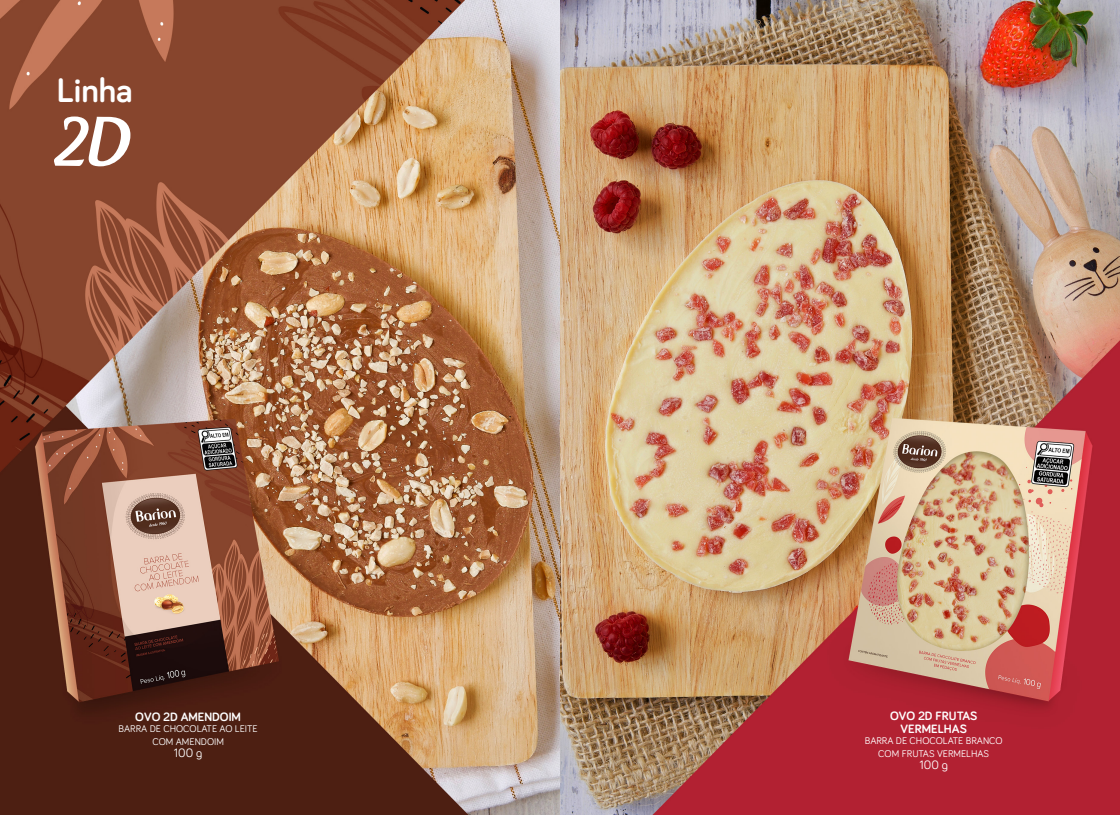
<style>
.page{position:relative;width:1120px;height:815px;background:#fff}
.page>*{position:absolute;margin:0;border:0;box-sizing:border-box;transform-origin:0 0}
.t1{font:92.5px "Creamy Script";color:#fff}
.t2{font:700 35px "Bariol";color:#fff}
.t3{font:700 12.5px/12.5px "Bariol";color:#fff;text-align:center}
.t4{font:12.5px "Bariol";color:#fff}
.t5{font:10px/12.5px "Bariol";color:#fff;text-align:center}
</style>
<div class="page">
<img style="left:0;top:0;width:1120px;height:815px">
<h2 class="t2" style="left:57px;top:66px;width:78px">Linha</h2>
<h1 class="t1" style="left:57px;top:99px;width:77px">2D</h1>
<p class="t3" style="left:135px;top:710px;width:107px">OVO 2D AMENDOIM</p>
<p class="t5" style="left:119px;top:722px;width:141px">BARRA DE CHOCOLATE AO LEITE<br>COM AMENDOIM</p>
<p class="t4" style="left:174px;top:745px;width:30px">100 g</p>
<p class="t3" style="left:890px;top:709px;width:89px">OVO 2D FRUTAS<br>VERMELHAS</p>
<p class="t5" style="left:865px;top:734px;width:139px">BARRA DE CHOCOLATE BRANCO<br>COM FRUTAS VERMELHAS</p>
<p class="t4" style="left:919px;top:756px;width:30px">100 g</p>
</div>
